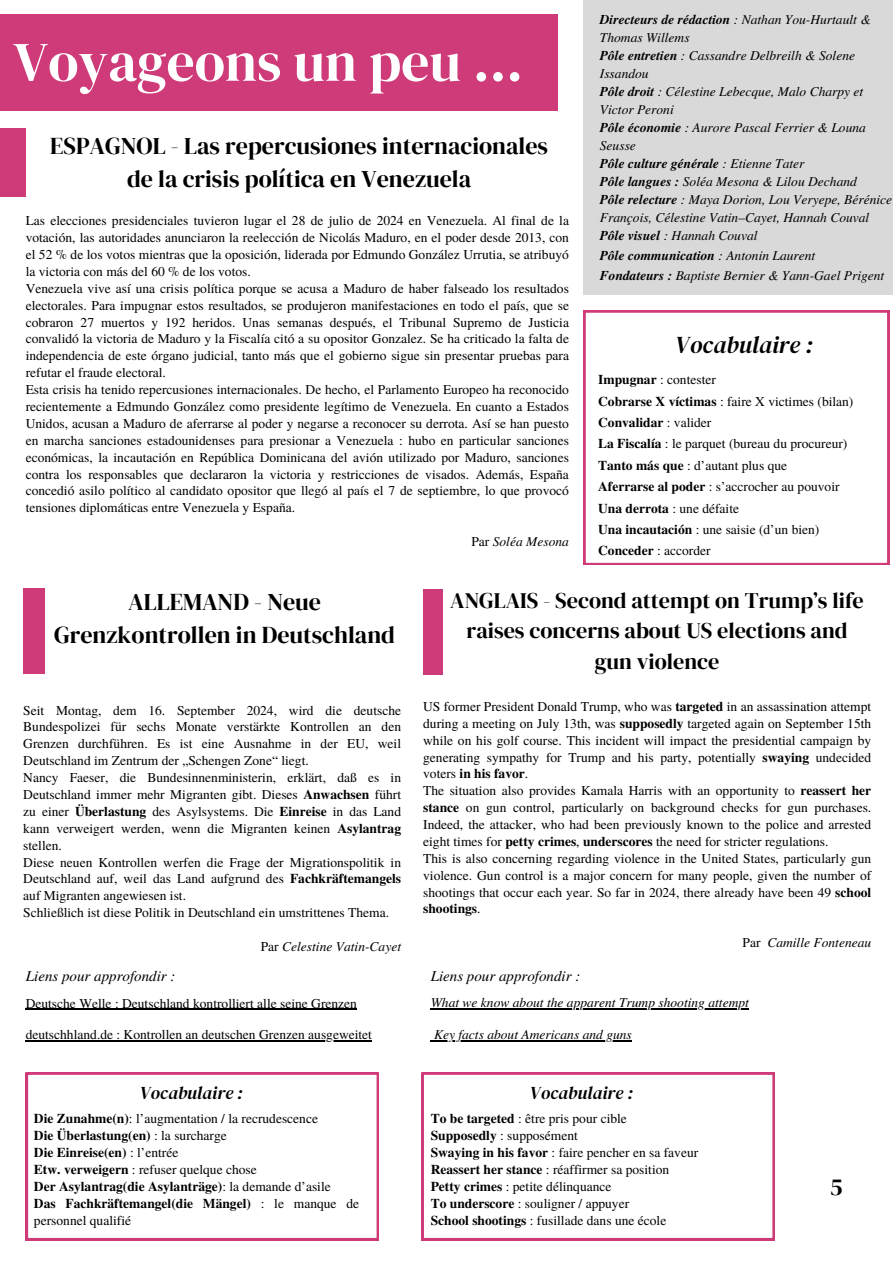
<style>
.page{position:relative;width:894px;height:1264px;background:#fff}
.page>*{position:absolute;margin:0;border:0;box-sizing:border-box;transform-origin:0 0}
.t1{font:55.5px "DM Serif Display";color:#fff}
.t2{font:24px/32.7px "DM Serif Display";color:#000;text-align:center}
.t3{font:italic 24px "DM Serif Display";color:#000}
.t4{font:22.2px/30.2px "DM Serif Display";color:#000;text-align:center}
.t5{font:italic 18px "DM Serif Display";color:#000}
.t6{font:italic 15px "Te X Gyre Termes";color:#000}
.t7{font:13.5px/16.8px "Te X Gyre Termes";color:#000;text-align:justify}
.t8{font:italic 13.5px/18px "Te X Gyre Termes";color:#000}
.t9{font:700 13.5px/16.8px "Te X Gyre Termes";color:#000}
.t10{font:italic 700 13.5px "Te X Gyre Termes";color:#000}
.s1{font-style:normal}
.s2{font-weight:700}
.s3{font-weight:400}
</style>
<div class="page">
<div style="left:0;top:14px;width:557px;height:96px;background:#cf3a79"></div>
<div style="left:0;top:128px;width:26px;height:69px;background:#cf3a79"></div>
<div style="left:583px;top:0;width:309px;height:295px;background:#d9d9d9"></div>
<svg style="left:26px;top:1072px;width:352px;height:168px"></svg>
<svg style="left:583px;top:310px;width:306px;height:255px"></svg>
<svg style="left:421px;top:1072px;width:352px;height:168px"></svg>
<hr style="left:26px;top:1008px;width:331px;height:1px;background:#000">
<hr style="left:26px;top:1040px;width:346px;height:1px;background:#000">
<hr style="left:430px;top:1008px;width:318px;height:1px;background:#000">
<hr style="left:434px;top:1039px;width:197px;height:2px;background:#000">
<div style="left:423px;top:588px;width:19px;height:86px;background:#cf3a79"></div>
<div style="left:23px;top:588px;width:22px;height:85px;background:#cf3a79"></div>
<p class="t1" style="left:13px;top:23px;width:511px">Voyageons un peu ...</p>
<h2 class="t2" style="left:50px;top:129px;width:499px">ESPAGNOL - Las repercusiones internacionales de la crisis política en Venezuela</h2>
<p class="t7" style="left:26px;top:212px;width:544px">Las elecciones presidenciales tuvieron lugar el 28 de julio de 2024 en Venezuela. Al final de la votación, las autoridades anunciaron la reelección de Nicolás Maduro, en el poder desde 2013, con el 52 % de los votos mientras que la oposición, liderada por Edmundo González Urrutia, se atribuyó la victoria con más del 60 % de los votos.</p>
<p class="t7" style="left:26px;top:279px;width:544px">Venezuela vive así una crisis política porque se acusa a Maduro de haber falseado los resultados electorales. Para impugnar estos resultados, se produjeron manifestaciones en todo el país, que se cobraron 27 muertos y 192 heridos. Unas semanas después, el Tribunal Supremo de Justicia convalidó la victoria de Maduro y la Fiscalía citó a su opositor Gonzalez. Se ha criticado la falta de independencia de este órgano judicial, tanto más que el gobierno sigue sin presentar pruebas para refutar el fraude electoral.</p>
<p class="t7" style="left:26px;top:380px;width:544px">Esta crisis ha tenido repercusiones internacionales. De hecho, el Parlamento Europeo ha reconocido recientemente a Edmundo González como presidente legítimo de Venezuela. En cuanto a Estados Unidos, acusan a Maduro de aferrarse al poder y negarse a reconocer su derrota. Así se han puesto en marcha sanciones estadounidenses para presionar a Venezuela : hubo en particular sanciones económicas, la incautación en República Dominicana del avión utilizado por Maduro, sanciones contra los responsables que declararon la victoria y restricciones de visados. Además, España concedió asilo político al candidato opositor que llegó al país el 7 de septiembre, lo que provocó tensiones diplomáticas entre Venezuela y España.</p>
<p class="t8" style="left:471px;top:531px;width:99px"><span class="s1">Par</span> Soléa Mesona</p>
<h1 class="t8" style="left:599px;top:9px;width:272px"><span class="s2">Directeurs de rédaction</span> : Nathan You-Hurtault &amp;<br>Thomas Willems</h1>
<h2 class="t8" style="left:599px;top:45px;width:257px"><span class="s2">Pôle entretien</span> : Cassandre Delbreilh &amp; Solene<br>Issandou</h2>
<p class="t8" style="left:599px;top:81px;width:265px"><span class="s2">Pôle droit</span> : Célestine Lebecque, Malo Charpy et<br>Victor Peroni</p>
<p class="t8" style="left:599px;top:117px;width:267px"><span class="s2">Pôle économie</span> : Aurore Pascal Ferrier &amp; Louna<br>Seusse</p>
<p class="t10" style="left:599px;top:153px;width:206px">Pôle culture générale <span class="s3">: Etienne Tater</span></p>
<p class="t8" style="left:599px;top:171px;width:258px"><span class="s2">Pôle langues :</span> Soléa Mesona &amp; Lilou Dechand</p>
<p class="t8" style="left:599px;top:189px;width:294px"><span class="s2">Pôle relecture</span> : Maya Dorion, Lou Veryepe, Bérénice<br>François, Célestine Vatin–Cayet, Hannah Couval</p>
<p class="t8" style="left:599px;top:225px;width:159px"><span class="s2">Pôle visuel</span> : Hannah Couval</p>
<p class="t10" style="left:599px;top:245px;width:217px">Pôle communication <span class="s3">: Antonin Laurent</span></p>
<p class="t8" style="left:599px;top:266px;width:286px"><span class="s2">Fondateurs :</span> Baptiste Bernier &amp; Yann-Gael Prigent</p>
<p class="t3" style="left:675px;top:328px;width:139px">Vocabulaire :</p>
<p class="t7" style="left:598px;top:371px;width:119px"><span class="s2">Impugnar</span> : contester</p>
<p class="t7" style="left:598px;top:392px;width:257px"><span class="s2">Cobrarse X víctimas</span> : faire X victimes (bilan)</p>
<p class="t9" style="left:598px;top:413px;width:115px">Convalidar <span class="s3">: valider</span></p>
<p class="t7" style="left:598px;top:435px;width:251px"><span class="s2">La Fiscalía</span> : le parquet (bureau du procureur)</p>
<h2 class="t7" style="left:598px;top:456px;width:190px"><span class="s2">Tanto más que</span> : d’autant plus que</h2>
<h2 class="t7" style="left:598px;top:477px;width:243px"><span class="s2">Aferrarse al poder</span> : s’accrocher au pouvoir</h2>
<p class="t7" style="left:598px;top:499px;width:142px"><span class="s2">Una derrota</span> : une défaite</p>
<p class="t7" style="left:598px;top:520px;width:223px"><span class="s2">Una incautación</span> : une saisie (d’un bien)</p>
<p class="t7" style="left:598px;top:541px;width:114px"><span class="s2">Conceder</span> : accorder</p>
<p class="t2" style="left:54px;top:585px;width:342px">ALLEMAND - Neue<br>Grenzkontrollen in Deutschland</p>
<p class="t4" style="left:450px;top:585px;width:415px">ANGLAIS - Second attempt on Trump’s life raises concerns about US elections and gun violence</p>
<p class="t7" style="left:23px;top:701px;width:379px">Seit Montag, dem 16. September 2024, wird die deutsche Bundespolizei für sechs Monate verstärkte Kontrollen an den Grenzen durchführen. Es ist eine Ausnahme in der EU, weil Deutschland im Zentrum der „Schengen Zone“ liegt.</p>
<p class="t7" style="left:23px;top:768px;width:379px">Nancy Faeser, die Bundesinnenministerin, erklärt, daß es in Deutschland immer mehr Migranten gibt. Dieses <span class="s2">Anwachsen</span> führt zu einer <span class="s2">Überlastung</span> des Asylsystems. Die <span class="s2">Einreise</span> in das Land kann verweigert werden, wenn die Migranten keinen <span class="s2">Asylantrag </span>stellen.</p>
<p class="t7" style="left:23px;top:852px;width:379px">Diese neuen Kontrollen werfen die Frage der Migrationspolitik in Deutschland auf, weil das Land aufgrund des <span class="s2">Fachkräftemangels </span>auf Migranten angewiesen ist.</p>
<p class="t7" style="left:23px;top:903px;width:367px">Schließlich ist diese Politik in Deutschland ein umstrittenes Thema.</p>
<p class="t8" style="left:261px;top:936px;width:142px"><span class="s1">Par</span> Celestine Vatin-Cayet</p>
<p class="t6" style="left:26px;top:965px;width:151px">Liens pour approfondir :</p>
<p class="t7" style="left:26px;top:993px;width:333px">Deutsche Welle : Deutschland kontrolliert alle seine Grenzen</p>
<p class="t7" style="left:26px;top:1025px;width:348px">deutschhland.de : Kontrollen an deutschen Grenzen ausgeweitet</p>
<p class="t5" style="left:140px;top:1080px;width:105px">Vocabulaire :</p>
<p class="t7" style="left:34px;top:1109px;width:285px"><span class="s2">Die Zunahme(n)</span>: l’augmentation / la recrudescence</p>
<p class="t9" style="left:34px;top:1126px;width:194px">Die Überlastung(en) <span class="s3">: la surcharge</span></p>
<p class="t9" style="left:34px;top:1143px;width:146px">Die Einreise(en) <span class="s3">: l’entrée</span></p>
<p class="t7" style="left:34px;top:1160px;width:224px"><span class="s2">Etw. verweigern</span> : refuser quelque chose</p>
<p class="t9" style="left:34px;top:1177px;width:298px">Der Asylantrag(die Asylanträge)<span class="s3">: la demande d’asile</span></p>
<h4 class="t9" style="left:34px;top:1193px;width:326px">Das Fachkräftemangel(die Mängel) <span class="s3">: le manque de personnel qualifié</span></h4>
<p class="t7" style="left:423px;top:697px;width:449px">US former President Donald Trump, who was <span class="s2">targeted</span> in an assassination attempt during a meeting on July 13th, was <span class="s2">supposedly</span> targeted again on September 15th while on his golf course. This incident will impact the presidential campaign by generating sympathy for Trump and his party, potentially <span class="s2">swaying</span> undecided voters <span class="s2">in his favor</span>.</p>
<h2 class="t7" style="left:423px;top:781px;width:449px">The situation also provides Kamala Harris with an opportunity to <span class="s2">reassert her stance</span> on gun control, particularly on background checks for gun purchases.<br>Indeed, the attacker, who had been previously known to the police and arrested eight times for <span class="s2">petty crimes</span>, <span class="s2">underscores</span> the need for stricter regulations.</h2>
<p class="t7" style="left:423px;top:849px;width:449px">This is also concerning regarding violence in the United States, particularly gun violence. Gun control is a major concern for many people, given the number of shootings that occur each year. So far in 2024, there already have been 49 <span class="s2">school shootings</span>.</p>
<p class="t8" style="left:742px;top:932px;width:130px"><span class="s1">Par</span> Camille Fonteneau</p>
<p class="t6" style="left:430px;top:965px;width:151px">Liens pour approfondir :</p>
<h3 class="t8" style="left:430px;top:992px;width:320px">What we know about the apparent Trump shooting attempt</h3>
<p class="t8" style="left:434px;top:1024px;width:199px">Key facts about Americans and guns</p>
<p class="t5" style="left:529px;top:1080px;width:105px">Vocabulaire :</p>
<p class="t7" style="left:430px;top:1109px;width:198px"><span class="s2">To be targeted</span> : être pris pour cible</p>
<h4 class="t7" style="left:430px;top:1126px;width:149px"><span class="s2">Supposedly</span> : supposément</h4>
<p class="t7" style="left:430px;top:1143px;width:269px"><span class="s2">Swaying in his favor</span> : faire pencher en sa faveur</p>
<p class="t7" style="left:430px;top:1160px;width:240px"><span class="s2">Reassert her stance</span> : réaffirmer sa position</p>
<h3 class="t7" style="left:430px;top:1177px;width:182px"><span class="s2">Petty crimes</span> : petite délinquance</h3>
<p class="t7" style="left:430px;top:1193px;width:200px"><span class="s2">To underscore</span> : souligner / appuyer</p>
<p class="t7" style="left:430px;top:1210px;width:237px"><span class="s2">School shootings</span> : fusillade dans une école</p>
<p class="t2" style="left:829px;top:1170px;width:14px">5</p>
</div>
